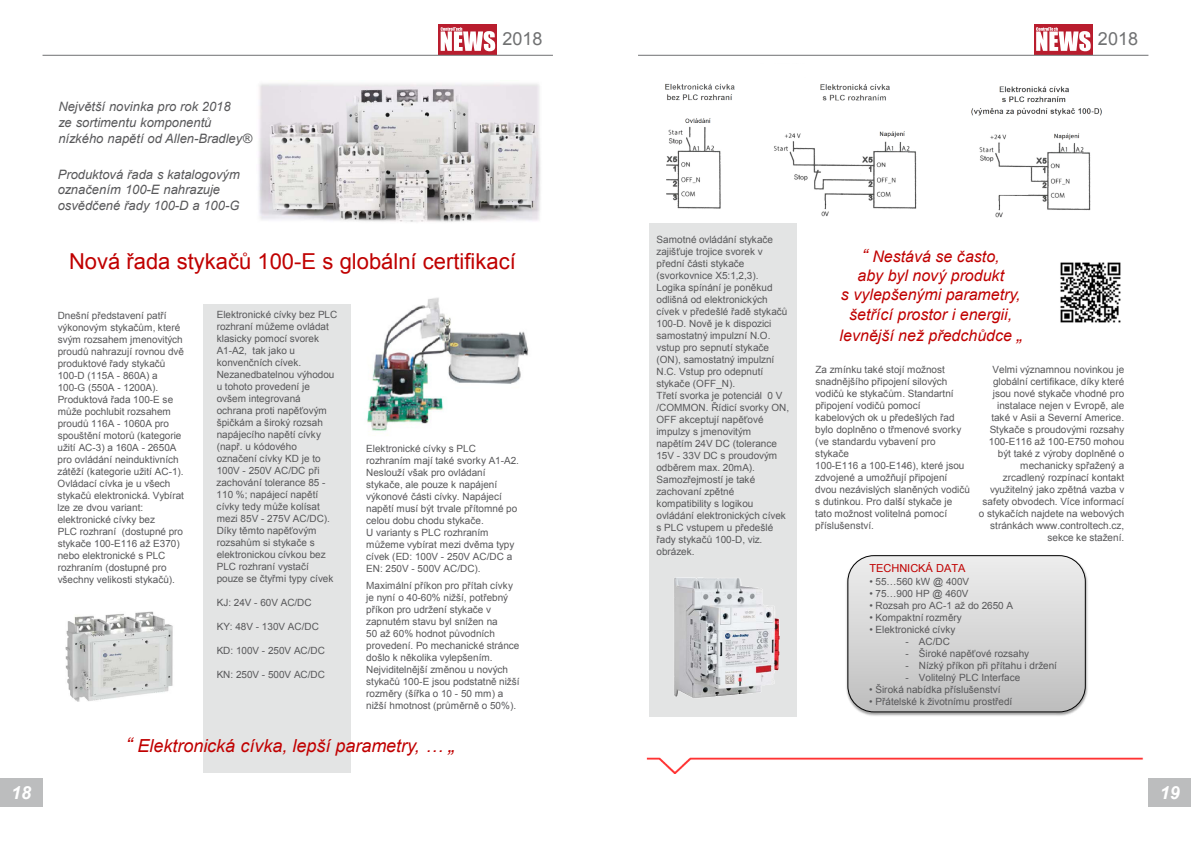
<style>
.page{position:relative;width:1191px;height:842px;background:#fff}
.page>*{position:absolute;margin:0;border:0;box-sizing:border-box;transform-origin:0 0}
.t1{font:22px "Arial";color:#c00000}
.t2{font:italic 18px "Arial";color:#c00000}
.t3{font:18px "Arial";color:#707172}
.t4{font:italic 700 18px "Arial";color:#fff}
.t5{font:italic 16px/19.4px "Arial";color:#c00000;text-align:center}
.t6{font:14px "Arial";color:#000}
.t7{font:italic 13px/15.6px "Arial";color:#58585a}
.t8{font:11px "Arial";letter-spacing:-.005em;color:#c00000}
.t9{font:10px/12px "Arial";color:#58585a}
.s1{font-size:20px}
.s2{font-size:18px}
</style>
<div class="page">
<div style="left:0;top:778px;width:43px;height:28px;background:#bcbdbe"></div>
<div style="left:438px;top:24px;width:59px;height:31px;background:#b91d2e"></div>
<svg style="left:440px;top:27px;width:55px;height:24px"></svg>
<hr style="left:43px;top:55px;width:510px;height:1px;background:#707172">
<div style="left:1148px;top:778px;width:43px;height:28px;background:#bcbdbe"></div>
<div style="left:1034px;top:24px;width:58px;height:31px;background:#b91d2e"></div>
<svg style="left:1036px;top:27px;width:54px;height:24px"></svg>
<hr style="left:638px;top:55px;width:510px;height:1px;background:#707172">
<div style="left:203px;top:305px;width:147px;height:468px;background:#e3e4e4"></div>
<img style="left:258px;top:83px;width:283px;height:139px">
<img style="left:65px;top:611px;width:108px;height:90px">
<img style="left:367px;top:297px;width:162px;height:135px">
<img style="left:665px;top:83px;width:437px;height:135px">
<img style="left:846px;top:555px;width:242px;height:161px">
<svg style="left:848px;top:556px;width:237px;height:156px"></svg>
<div style="left:847px;top:555px;width:238px;height:157px;border:1px solid #000;border-radius:26px"></div>
<div style="left:649px;top:223px;width:148px;height:494px;background:#e3e4e4"></div>
<img style="left:1060px;top:262px;width:61px;height:61px">
<img style="left:674px;top:577px;width:106px;height:121px">
<img style="left:646px;top:757px;width:497px;height:16px">
<h2 class="t4" style="left:11px;top:781px;width:22px">18</h2>
<h3 class="t7" style="left:58px;top:99px;width:195px">Největší novinka pro rok 2018<br>ze sortimentu komponentů nízkého napětí od Allen-Bradley®</h3>
<h3 class="t7" style="left:58px;top:167px;width:184px">Produktová řada s katalogovým označením 100-E nahrazuje osvědčené řady 100-D a 100-G</h3>
<h2 class="t3" style="left:502px;top:27px;width:42px">2018</h2>
<h3 class="t6" style="left:499px;top:39px;width:33px">2018</h3>
<h1 class="t1" style="left:69px;top:247px;width:448px">Nová řada stykačů 100-E s globální certifikací</h1>
<p class="t9" style="left:58px;top:309px;width:128px">Dnešní představení patří výkonovým stykačům, které svým rozsahem jmenovitých proudů nahrazují rovnou dvě produktové řady stykačů<br>100-D (115A - 860A) a<br>100-G (550A - 1200A).<br>Produktová řada 100-E se může pochlubit rozsahem proudů 116A - 1060A pro spouštění motorů (kategorie užití AC-3) a 160A - 2650A pro ovládání neinduktivních zátěží (kategorie užití AC-1).<br>Ovládací cívka je u všech stykačů elektronická. Vybírat lze ze dvou variant: elektronické cívky bez<br>PLC rozhraní (dostupné pro stykače 100-E116 až E370) nebo elektronické s PLC rozhraním (dostupné pro všechny velikosti stykačů).</p>
<p class="t9" style="left:217px;top:309px;width:122px">Elektronické cívky bez PLC rozhraní můžeme ovládat klasicky pomocí svorek<br>A1-A2, tak jako u konvenčních cívek.<br>Nezanedbatelnou výhodou u tohoto provedení je ovšem integrovaná ochrana proti napěťovým špičkám a široký rozsah napájecího napětí cívky (např. u kódového označení cívky KD je to<br>100V - 250V AC/DC při zachování tolerance 85 -<br>110 %; napájecí napětí cívky tedy může kolísat mezi 85V - 275V AC/DC).<br>Díky těmto napěťovým rozsahům si stykače s elektronickou cívkou bez<br>PLC rozhraní vystačí pouze se čtyřmi typy cívek</p>
<p class="t9" style="left:217px;top:597px;width:96px">KJ: 24V - 60V AC/DC</p>
<p class="t9" style="left:217px;top:621px;width:104px">KY: 48V - 130V AC/DC</p>
<p class="t9" style="left:217px;top:645px;width:110px">KD: 100V - 250V AC/DC</p>
<p class="t9" style="left:217px;top:669px;width:110px">KN: 250V - 500V AC/DC</p>
<p class="t9" style="left:366px;top:442px;width:154px">Elektronické cívky s PLC rozhraním mají také svorky A1-A2.<br>Neslouží však pro ovládaní stykače, ale pouze k napájení výkonové části cívky. Napájecí napětí musí být trvale přítomné po celou dobu chodu stykače.<br>U varianty s PLC rozhraním můžeme vybírat mezi dvěma typy cívek (ED: 100V - 250V AC/DC a<br>EN: 250V - 500V AC/DC).</p>
<p class="t9" style="left:366px;top:579px;width:155px">Maximální příkon pro přítah cívky je nyní o 40-60% nižší, potřebný příkon pro udržení stykače v zapnutém stavu byl snížen na<br>50 až 60% hodnot původních provedení. Po mechanické stránce došlo k několika vylepšením.<br>Nejviditelnější změnou u nových stykačů 100-E jsou podstatně nižší rozměry (šířka o 10 - 50 mm) a nižší hmotnost (průměrně o 50%).</p>
<h2 class="t2" style="left:126px;top:734px;width:330px"><span class="s1">“</span> Elektronická cívka, lepší parametry, … <span class="s1">„</span></h2>
<h2 class="t3" style="left:1098px;top:27px;width:42px">2018</h2>
<h3 class="t6" style="left:1092px;top:35px;width:33px">2018</h3>
<p class="t9" style="left:656px;top:233px;width:134px">Samotné ovládání stykače zajišťuje trojice svorek v přední části stykače (svorkovnice X5:1,2,3).<br>Logika spínání je poněkud odlišná od elektronických cívek v předešlé řadě stykačů<br>100-D. Nově je k dispozici samostatný impulzní N.O. vstup pro sepnutí stykače (ON), samostatný impulzní<br>N.C. Vstup pro odepnutí stykače (OFF_N).<br>Třetí svorka je potenciál 0 V /COMMON. Řídicí svorky ON,<br>OFF akceptují napěťové impulzy s jmenovitým napětím 24V DC (tolerance<br>15V - 33V DC s proudovým odběrem max. 20mA).<br>Samozřejmostí je také zachovaní zpětné kompatibility s logikou ovládání elektronických cívek s PLC vstupem u předešlé řady stykačů 100-D, viz. obrázek.</p>
<h3 class="t5" style="left:841px;top:246px;width:181px"><span class="s2">“</span> Nestává se často,<br>aby byl nový produkt<br>s vylepšenými parametry, šetřící prostor i energii,</h3>
<h3 class="t5" style="left:839px;top:326px;width:184px">levnější než předchůdce <span class="s2">„</span></h3>
<p class="t9" style="left:815px;top:363px;width:156px">Za zmínku také stojí možnost snadnějšího připojení silových vodičů ke stykačům. Standartní připojení vodičů pomocí kabelových ok u předešlých řad bylo doplněno o třmenové svorky (ve standardu vybavení pro stykače<br>100-E116 a 100-E146), které jsou zdvojené a umožňují připojení dvou nezávislých slaněných vodičů s dutinkou. Pro další stykače je tato možnost volitelná pomocí příslušenství.</p>
<p class="t9" style="left:978px;top:363px;width:147px;text-align:right">Velmi významnou novinkou je globální certifikace, díky které jsou nové stykače vhodné pro instalace nejen v Evropě, ale také v Asii a Severní Americe.<br>Stykače s proudovými rozsahy<br>100-E116 až 100-E750 mohou být také z výroby doplněné o mechanicky spřažený a zrcadlený rozpínací kontakt využitelný jako zpětná vazba v safety obvodech. Více informací o stykačích najdete na webových stránkách www.controltech.cz, sekce ke stažení.</p>
<p class="t8" style="left:869px;top:561px;width:98px">TECHNICKÁ DATA</p>
<p class="t9" style="left:869px;top:575px;width:101px">• 55…560 kW @ 400V</p>
<p class="t9" style="left:869px;top:587px;width:101px">• 75…900 HP @ 460V</p>
<p class="t9" style="left:869px;top:599px;width:145px">• Rozsah pro AC-1 až do 2650 A</p>
<p class="t9" style="left:869px;top:611px;width:94px">• Kompaktní rozměry</p>
<p class="t9" style="left:869px;top:623px;width:88px">• Elektronické cívky</p>
<p class="t9" style="left:905px;top:635px;width:46px">- AC/DC</p>
<p class="t9" style="left:905px;top:647px;width:125px">- Široké napěťové rozsahy</p>
<p class="t9" style="left:905px;top:659px;width:153px">- Nízký příkon při přítahu i držení</p>
<p class="t9" style="left:905px;top:671px;width:116px">- Volitelný PLC Interface</p>
<p class="t9" style="left:869px;top:683px;width:133px">• Široká nabídka příslušenství</p>
<p class="t9" style="left:869px;top:695px;width:145px">• Přátelské k životnímu prostředí</p>
<h2 class="t4" style="left:1159px;top:781px;width:22px">19</h2>
</div>
